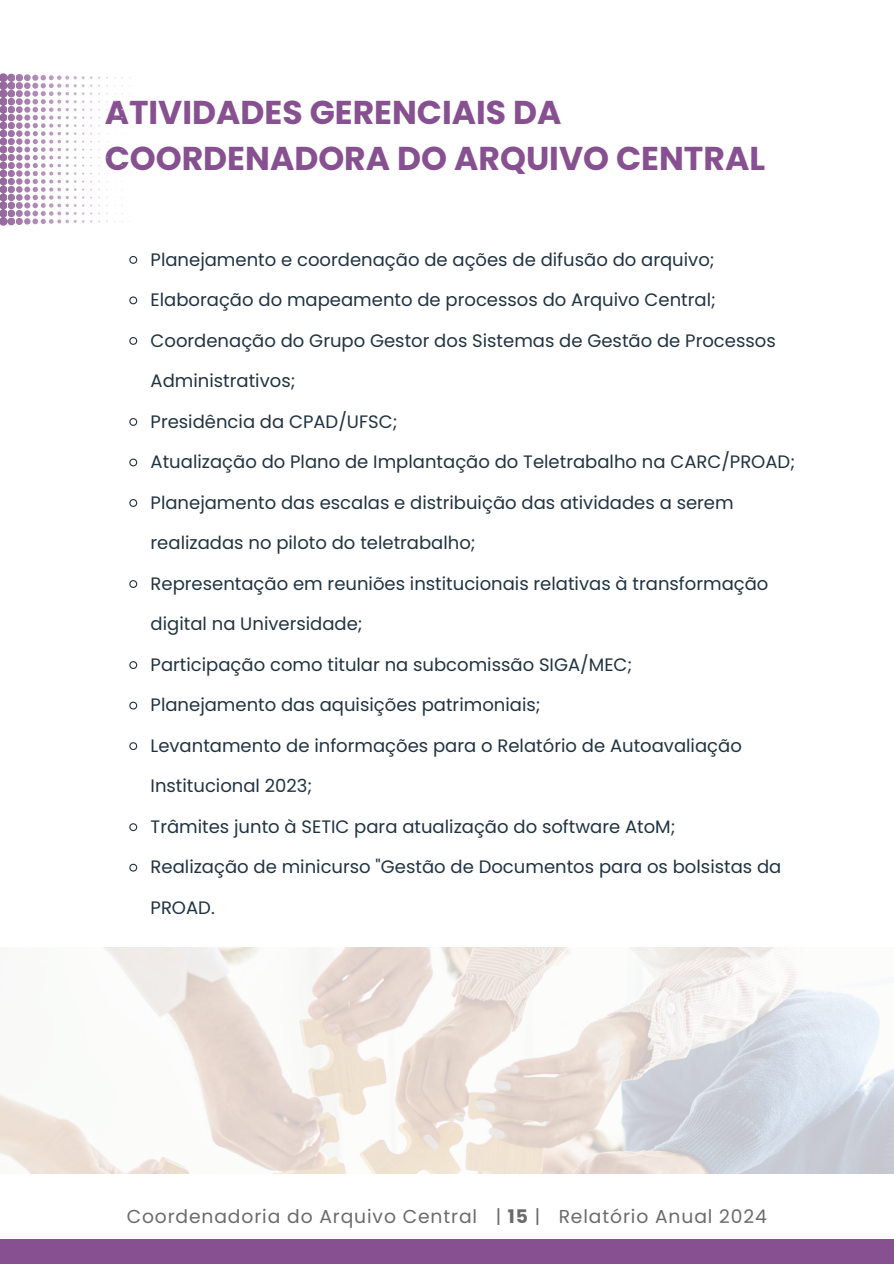
<style>
.page{position:relative;width:894px;height:1264px;background:#fff}
.page>*{position:absolute;margin:0;border:0;box-sizing:border-box;transform-origin:0 0}
.t1{font:700 33px/46.2px "Poppins";color:#875090}
.t2{font:18.75px "Poppins";letter-spacing:.045em;color:#6b6b6b}
.t3{font:18px "Poppins";color:#213343}
.s1{font-weight:700}
</style>
<div class="page">
<img style="left:0;top:947px;width:893px;height:226px">
<div style="left:0;top:1238px;width:893px;height:25px;background:#875090"></div>
<svg style="left:0;top:73px;width:131px;height:153px"></svg>
<svg style="left:129px;top:256px;width:9px;height:8px"></svg>
<svg style="left:129px;top:296px;width:9px;height:9px"></svg>
<svg style="left:129px;top:337px;width:9px;height:8px"></svg>
<svg style="left:129px;top:418px;width:9px;height:8px"></svg>
<svg style="left:129px;top:458px;width:9px;height:9px"></svg>
<svg style="left:129px;top:499px;width:9px;height:8px"></svg>
<svg style="left:129px;top:580px;width:9px;height:8px"></svg>
<svg style="left:129px;top:661px;width:9px;height:8px"></svg>
<svg style="left:129px;top:701px;width:9px;height:9px"></svg>
<svg style="left:129px;top:742px;width:9px;height:9px"></svg>
<svg style="left:129px;top:823px;width:9px;height:9px"></svg>
<svg style="left:129px;top:863px;width:9px;height:9px"></svg>
<p class="t1" style="left:105px;top:89px;width:661px">ATIVIDADES GERENCIAIS DA<br>COORDENADORA DO ARQUIVO CENTRAL</p>
<h1 class="t3" style="left:150px;top:246px;width:565px">Planejamento e coordenação de ações de difusão do arquivo;</h1>
<p class="t3" style="left:150px;top:287px;width:566px">Elaboração do mapeamento de processos do Arquivo Central;</p>
<p class="t3" style="left:150px;top:327px;width:626px">Coordenação do Grupo Gestor dos Sistemas de Gestão de Processos</p>
<p class="t3" style="left:150px;top:368px;width:146px">Administrativos;</p>
<p class="t3" style="left:150px;top:408px;width:248px">Presidência da CPAD/UFSC;</p>
<p class="t3" style="left:150px;top:449px;width:645px">Atualização do Plano de Implantação do Teletrabalho na CARC/PROAD;</p>
<p class="t3" style="left:150px;top:489px;width:584px">Planejamento das escalas e distribuição das atividades a serem</p>
<p class="t3" style="left:150px;top:530px;width:326px">realizadas no piloto do teletrabalho;</p>
<p class="t3" style="left:150px;top:570px;width:619px">Representação em reuniões institucionais relativas à transformação</p>
<p class="t3" style="left:150px;top:611px;width:213px">digital na Universidade;</p>
<p class="t3" style="left:150px;top:651px;width:483px">Participação como titular na subcomissão SIGA/MEC;</p>
<p class="t3" style="left:150px;top:692px;width:391px">Planejamento das aquisições patrimoniais;</p>
<p class="t3" style="left:150px;top:732px;width:592px">Levantamento de informações para o Relatório de Autoavaliação</p>
<p class="t3" style="left:150px;top:773px;width:163px">Institucional 2023;</p>
<p class="t3" style="left:150px;top:813px;width:526px">Trâmites junto à SETIC para atualização do software AtoM;</p>
<p class="t3" style="left:150px;top:854px;width:632px">Realização de minicurso "Gestão de Documentos para os bolsistas da</p>
<p class="t3" style="left:150px;top:894px;width:66px">PROAD.</p>
<p class="t2" style="left:127px;top:1203px;width:641px">Coordenadoria do Arquivo Central | <span class="s1">15</span> | Relatório Anual 2024</p>
</div>
